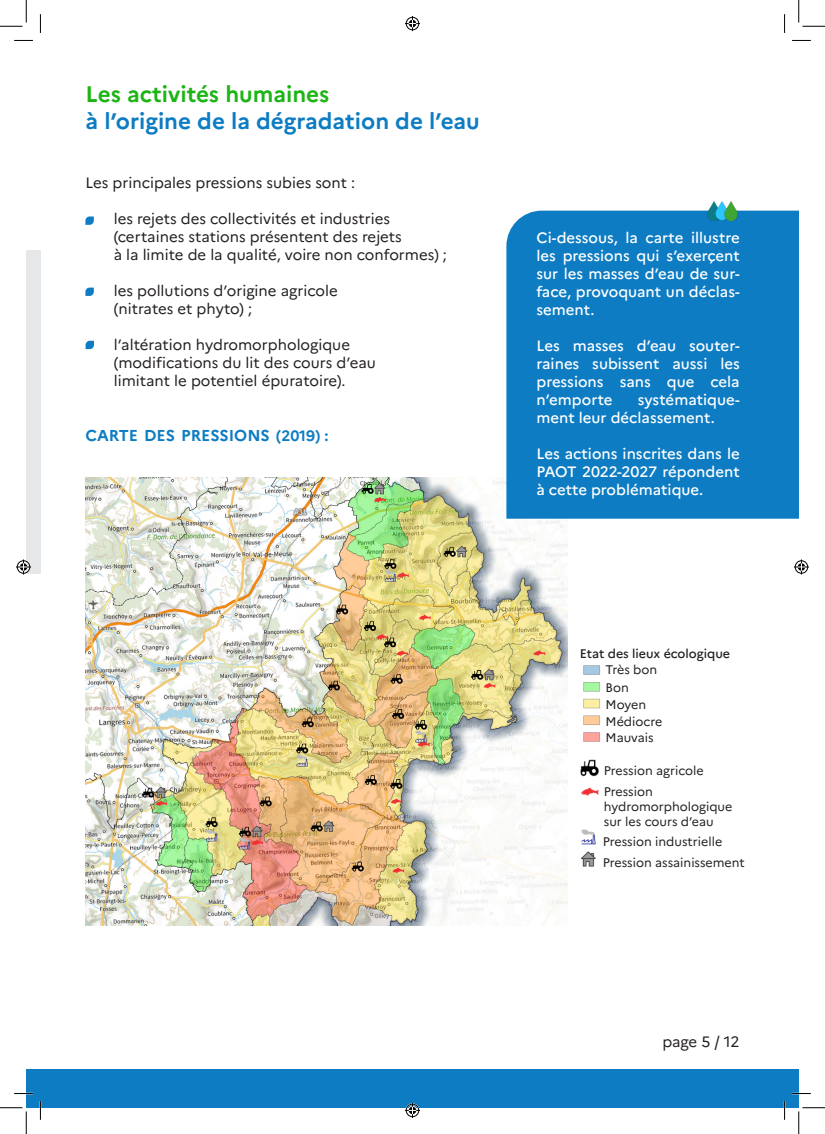
<style>
.page{position:relative;width:825px;height:1134px;background:#fff}
.page>*{position:absolute;margin:0;border:0;box-sizing:border-box;transform-origin:0 0}
.t1{font:700 22.5px "Marianne";color:#0d7cc3}
.t2{font:700 22.5px "Marianne";color:#1db515}
.t3{font:700 15.75px "Marianne";color:#0d7cc3}
.t4{font:15px "Marianne";color:#231f20}
.t5{font:500 15px/18px "Marianne";color:#fff;text-align:justify}
.t6{font:700 15px "Marianne";color:#0d7cc3}
.t7{font:12.5px "Marianne";color:#231f20}
.t8{font:500 12.5px "Marianne";color:#231f20}
.s1{font-size:15.75px}
</style>
<div class="page">
<div style="left:26px;top:250px;width:14px;height:324px;background:#e6e7e9"></div>
<svg style="left:85px;top:216px;width:9px;height:9px"></svg>
<svg style="left:85px;top:287px;width:9px;height:9px"></svg>
<svg style="left:86px;top:341px;width:8px;height:8px"></svg>
<img style="left:580px;top:759px;width:19px;height:17px">
<img style="left:581px;top:787px;width:18px;height:9px">
<img style="left:581px;top:829px;width:15px;height:16px">
<img style="left:581px;top:851px;width:15px;height:16px">
<img style="left:583px;top:665px;width:17px;height:77px">
<div style="left:26px;top:1068px;width:773px;height:39px;background:#0d7cc3"></div>
<img style="left:85px;top:477px;width:482px;height:448px">
<div style="left:506px;top:210px;width:293px;height:308px;background:#0d7cc3"></div>
<img style="left:705px;top:201px;width:35px;height:19px">
<img style="left:714px;top:201px;width:17px;height:19px">
<svg style="left:14px;top:40px;width:19px;height:1px"></svg>
<svg style="left:792px;top:40px;width:19px;height:1px"></svg>
<svg style="left:14px;top:1092px;width:19px;height:2px"></svg>
<svg style="left:792px;top:1092px;width:19px;height:2px"></svg>
<svg style="left:40px;top:14px;width:1px;height:19px"></svg>
<svg style="left:40px;top:1101px;width:1px;height:18px"></svg>
<svg style="left:784px;top:14px;width:1px;height:19px"></svg>
<svg style="left:784px;top:1101px;width:1px;height:18px"></svg>
<svg style="left:0;top:0;width:27px;height:27px"></svg>
<svg style="left:0;top:1107px;width:27px;height:26px"></svg>
<svg style="left:798px;top:0;width:27px;height:27px"></svg>
<svg style="left:798px;top:1107px;width:27px;height:26px"></svg>
<svg style="left:405px;top:16px;width:15px;height:15px"></svg>
<svg style="left:405px;top:1102px;width:15px;height:15px"></svg>
<svg style="left:16px;top:559px;width:15px;height:15px"></svg>
<svg style="left:794px;top:559px;width:15px;height:15px"></svg>
<p class="t2" style="left:86px;top:81px;width:245px">Les activités humaines</p>
<p class="t1" style="left:86px;top:108px;width:396px">à l’origine de la dégradation de l’eau</p>
<p class="t4" style="left:85px;top:173px;width:271px">Les principales pressions subies sont :</p>
<p class="t4" style="left:114px;top:209px;width:278px">les rejets des collectivités et industries</p>
<p class="t4" style="left:114px;top:227px;width:290px">(certaines stations présentent des rejets</p>
<p class="t4" style="left:114px;top:245px;width:335px">à la limite de la qualité, voire non conformes) ;</p>
<p class="t4" style="left:114px;top:281px;width:225px">les pollutions d’origine agricole</p>
<p class="t4" style="left:114px;top:299px;width:140px">(nitrates et phyto) ;</p>
<p class="t4" style="left:114px;top:335px;width:238px">l’altération hydromorphologique</p>
<p class="t4" style="left:114px;top:353px;width:264px">(modifications du lit des cours d’eau</p>
<p class="t4" style="left:114px;top:371px;width:233px">limitant le potentiel épuratoire).</p>
<p class="t3" style="left:85px;top:426px;width:115px">CARTE DES PRESSI</p>
<p class="t6" style="left:234px;top:426px;width:96px"><span class="s1">ONS</span> (2019) :</p>
<p class="t5" style="left:536px;top:229px;width:205px">Ci-dessous, la carte illustre les pressions qui s’exerçent sur les masses d’eau de sur&shy;face, provoquant un déclas&shy;sement.</p>
<p class="t5" style="left:536px;top:337px;width:205px">Les masses d’eau souter&shy;raines subissent aussi les pressions sans que cela n’emporte</p>
<p class="t5" style="left:536px;top:391px;width:205px;text-indent:101px">systématique&shy;ment leur déclassement.</p>
<p class="t5" style="left:536px;top:445px;width:205px">Les actions inscrites dans le PAOT 2022-2027 répondent à cette problématique.</p>
<p class="t8" style="left:580px;top:646px;width:152px">Etat des lieux écologique</p>
<p class="t7" style="left:606px;top:679px;width:25px">Bon</p>
<p class="t7" style="left:606px;top:696px;width:42px">Moyen</p>
<p class="t7" style="left:606px;top:714px;width:58px">Médiocre</p>
<p class="t7" style="left:606px;top:730px;width:50px">Mauvais</p>
<p class="t7" style="left:606px;top:661px;width:53px">Très bon</p>
<p class="t7" style="left:604px;top:762px;width:101px">Pression agricole</p>
<p class="t7" style="left:604px;top:783px;width:50px">Pression</p>
<p class="t7" style="left:604px;top:798px;width:130px">hydromorphologique</p>
<p class="t7" style="left:604px;top:813px;width:111px">sur les cours d’eau</p>
<p class="t7" style="left:603px;top:833px;width:121px">Pression industrielle</p>
<p class="t7" style="left:603px;top:855px;width:144px">Pression assainissement</p>
<p class="t4" style="left:662px;top:1032px;width:79px">page 5 / 12</p>
</div>
